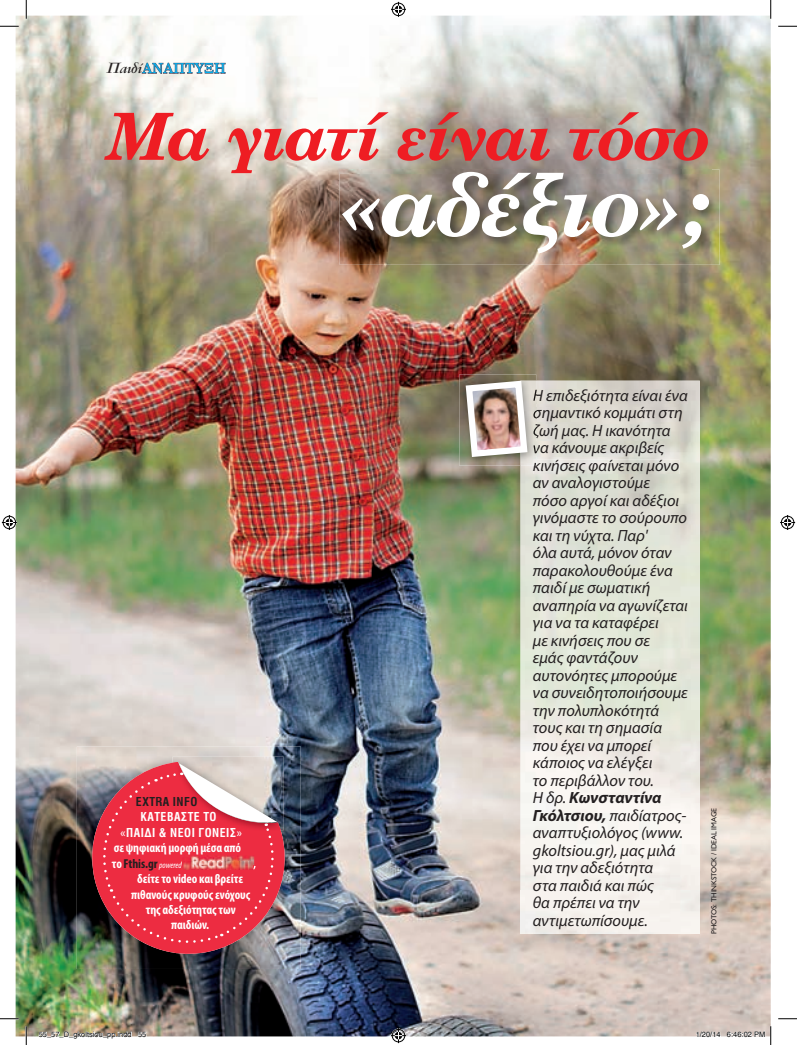
<style>
.page{position:relative;width:797px;height:1045px;background:#fff}
.page>*{position:absolute;margin:0;border:0;box-sizing:border-box;transform-origin:0 0}
.t1{font:italic 86.12px "UB Century Bold";letter-spacing:-.02em;color:#fff}
.t2{font:italic 65px "UB Century Bold";letter-spacing:-.02em;color:#ee1d23}
.t3{font:italic 16.25px/17.5px "Myriad Pro";color:#231f20}
.t4{font:13.75px "UB Century";letter-spacing:.01em;color:#00aeef}
.t5{font:700 condensed 13px/15.4px "Myriad Pro";letter-spacing:-.005em;color:#fff}
.t6{font:12.25px/15.6px "UB Helvetica Cond Bold";letter-spacing:.04em;color:#fff;text-align:center}
.t7{font:12.25px "UB Helvetica Cond Bold";letter-spacing:.04em;color:#231f20}
.t8{font:7.5px "Helvetica";color:#000}
.t9{font:7.5px "Gill Sans Hel";letter-spacing:-.015em;color:#231f20}
.s1{font-family:"PF Garamond Classic";font-weight:700;font-style:italic;font-size:16.25px;color:#231f20}
.s2{font-family:"PF Din Text Pro"}
.s3{color:#231f20}
.s4{font-weight:400;font-style:italic;font-size:8.88px}
.s5{font-weight:700}
</style>
<div class="page">
<img style="left:16px;top:16px;width:754px;height:1020px">
<img style="left:520px;top:381px;width:179px;height:552px">
<img style="left:536px;top:389px;width:152px;height:15px">
<img style="left:536px;top:407px;width:146px;height:14px">
<img style="left:536px;top:424px;width:134px;height:15px">
<img style="left:536px;top:441px;width:128px;height:15px">
<img style="left:533px;top:459px;width:146px;height:15px">
<svg style="left:142px;top:63px;width:84px;height:11px"></svg>
<img style="left:459px;top:374px;width:77px;height:91px">
<img style="left:462px;top:377px;width:74px;height:88px">
<img style="left:339px;top:170px;width:380px;height:95px">
<img style="left:339px;top:170px;width:373px;height:3px">
<img style="left:77px;top:746px;width:224px;height:223px">
<img style="left:83px;top:762px;width:211px;height:201px">
<img style="left:172px;top:756px;width:112px;height:74px">
<img style="left:95px;top:763px;width:187px;height:188px">
<svg style="left:0;top:25px;width:19px;height:2px"></svg>
<svg style="left:778px;top:25px;width:19px;height:2px"></svg>
<svg style="left:0;top:1018px;width:19px;height:1px"></svg>
<svg style="left:778px;top:1018px;width:19px;height:1px"></svg>
<svg style="left:25px;top:0;width:2px;height:19px"></svg>
<svg style="left:25px;top:1026px;width:2px;height:19px"></svg>
<svg style="left:770px;top:0;width:1px;height:19px"></svg>
<svg style="left:391px;top:2px;width:15px;height:15px"></svg>
<svg style="left:391px;top:1028px;width:15px;height:15px"></svg>
<svg style="left:2px;top:515px;width:15px;height:15px"></svg>
<svg style="left:780px;top:515px;width:15px;height:15px"></svg>
<svg style="left:38px;top:1031px;width:94px;height:6px"></svg>
<svg style="left:138px;top:1031px;width:9px;height:6px"></svg>
<svg style="left:696px;top:1026px;width:75px;height:19px"></svg>
<p class="t4" style="left:108px;top:60px;width:119px"><span class="s1">Παιδί</span>ΑΝΑΠΤΥΞΗ</p>
<h2 class="t2" style="left:108px;top:96px;width:605px">Μα γιατί είναι τόσο</h2>
<h1 class="t1" style="left:339px;top:151px;width:375px">«αδέξιο»;</h1>
<p class="t7" style="left:136px;top:794px;width:63px">EXTRA INFO</p>
<p class="t6" style="left:120px;top:809px;width:124px">ΚΑΤΕΒΑΣΤΕ ΤΟ<br><span class="s2">«</span>ΠΑΙΔΙ &amp; ΝΕΟΙ ΓΟΝΕΙΣ<span class="s2">»</span></p>
<p class="t5" style="left:112px;top:840px;width:131px">σε ψηφιακή μορφή μέσα από το <span class="s3">Fthis.gr</span> <span class="s4">powered</span></p>
<p class="t5" style="left:253px;top:855px;width:5px">,</p>
<p class="t5" style="left:131px;top:871px;width:121px;text-align:center">δείτε το video και βρείτε πιθανούς κρυφούς ενόχους της αδεξιότητας των παιδιών.</p>
<p class="t3" style="left:533px;top:386px;width:157px">Η επιδεξιότητα είναι ένα σημαντικό κομμάτι στη ζωή μας. Η ικανότητα να κάνουμε ακριβείς κινήσεις φαίνεται μόνο αν αναλογιστούμε πόσο αργοί και αδέξιοι γινόμαστε το σούρουπο και τη νύχτα. Παρ'<br>όλα αυτά, μόνον όταν παρακολουθούμε ένα παιδί με σωματική αναπηρία να αγωνίζεται για να τα καταφέρει<br>με κινήσεις που σε<br>εμάς φαντάζουν αυτονόητες μπορούμε να συνειδητοποιήσουμε την πολυπλοκότητά τους και τη σημασία που έχει να μπορεί κάποιος να ελέγξει<br>το περιβάλλον του.<br>Η δρ. <span class="s5">Κωνσταντίνα<br>Γκόλτσιου,</span> παιδίατρος&shy;αναπτυξιολόγος (www. gkoltsiou.gr), μας μιλά για την αδεξιότητα<br>στα παιδιά και πώς<br>θα πρέπει να την αντιμετωπίσουμε.</p>
<p class="t9" style="left:710px;top:933px;width:127px;rotate:-90deg">PHOTOS: THINKSTOCK / IDEAL IMAGE</p>
<p class="t8" style="left:39px;top:1029px;width:109px">55_57_D_gkoltsiou_pp.indd 55</p>
<p class="t8" style="left:695px;top:1029px;width:71px">1/20/14 6:46:02 PM</p>
</div>
